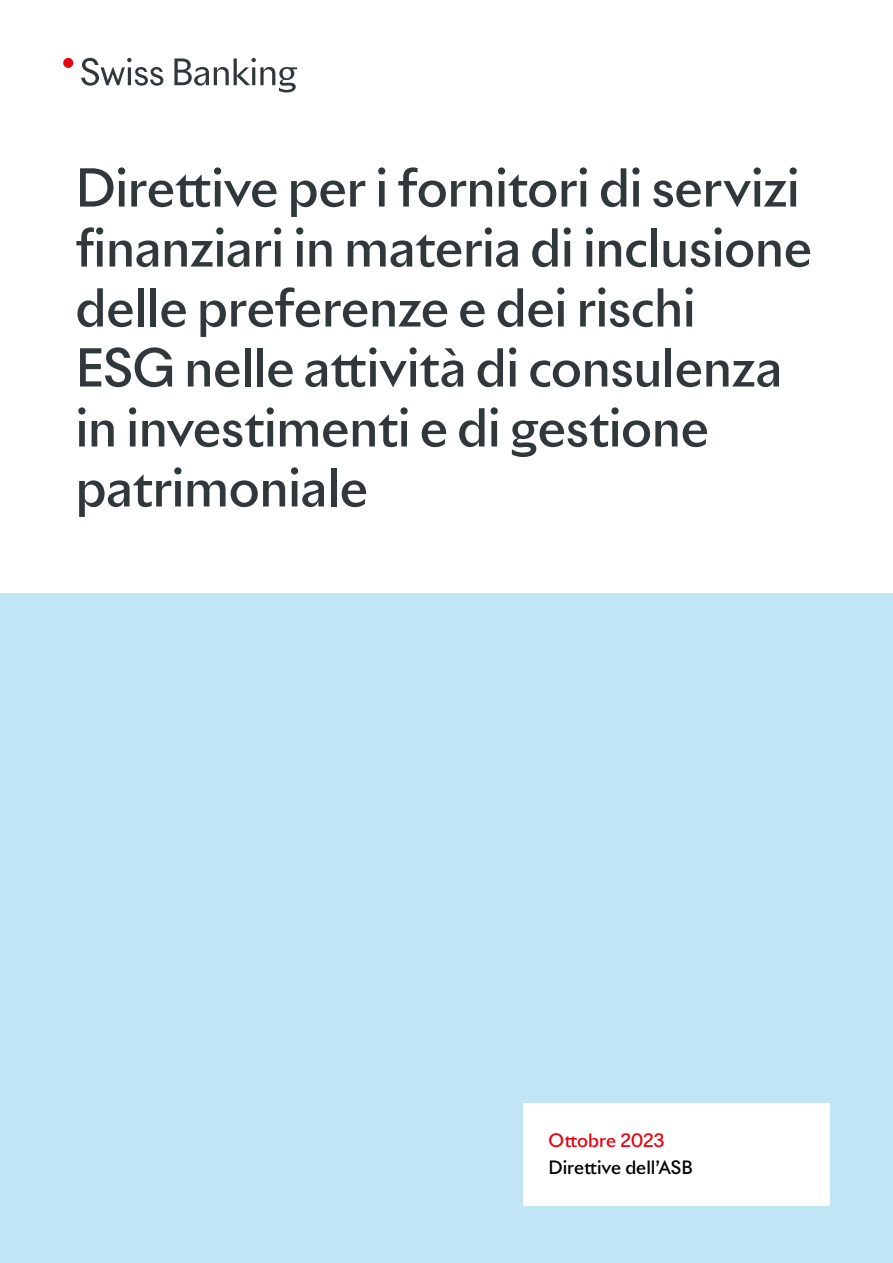
<style>
.page{position:relative;width:893px;height:1263px;background:#fff}
.page>*{position:absolute;margin:0;border:0;box-sizing:border-box;transform-origin:0 0}
.t1{font:500 51px/60px "Riviera Nights";letter-spacing:-.01em;color:#30383b}
.t2{font:500 18px "Riviera Nights";color:#000}
.t3{font:500 18px "Riviera Nights";letter-spacing:-.005em;color:#e30613}
</style>
<div class="page">
<div style="left:0;top:593px;width:893px;height:670px;background:#c2e5f6"></div>
<svg style="left:81px;top:58px;width:82px;height:28px"></svg>
<svg style="left:174px;top:58px;width:123px;height:34px"></svg>
<div style="left:63px;top:58px;width:10px;height:10px;background:#e30613;border-radius:50%"></div>
<div style="left:523px;top:1103px;width:306px;height:102px;background:#fff"></div>
<p class="t1" style="left:75px;top:157px;width:738px">Direttive per i fornitori di servizi finanziari in materia di inclusione delle preferenze e dei rischi<br>ESG nelle attività di consulenza in investimenti e di gestione patrimoniale</p>
<p class="t3" style="left:549px;top:1129px;width:118px">Ottobre 2023</p>
<p class="t2" style="left:549px;top:1156px;width:146px">Direttive dell’ASB</p>
</div>
